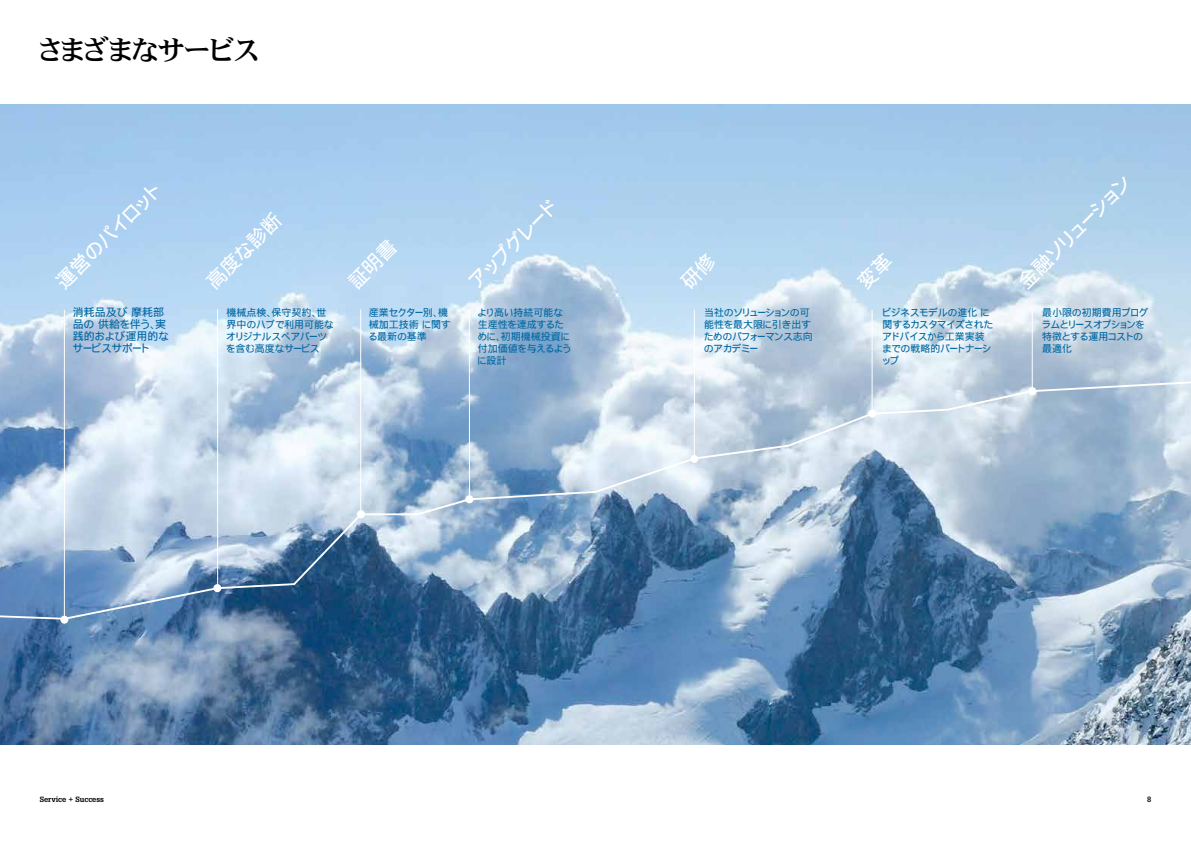
<style>
.page{position:relative;width:1191px;height:842px;background:#fff}
.page>*{position:absolute;margin:0;border:0;box-sizing:border-box;transform-origin:0 0}
.t1{font:28px "DFHS Mincho Std W7";letter-spacing:-.105em;color:#000}
.t2{font:19.6px "DF Gothic P Std W5";color:#fff}
.t3{font:11px/12px "DF Gothic P Std W5";letter-spacing:-.03em;color:#0067a2}
.t4{font:10px/12px "DF Gothic P Std W5";letter-spacing:-.05em;color:#0067a2}
.t5{font:10px/12px "DF Gothic P Std W5";letter-spacing:-.03em;color:#0067a2}
.t6{font:10px/12px "DF Gothic P Std W5";letter-spacing:-.085em;color:#0067a2}
.t7{font:10px/12px "DF Gothic P Std W5";letter-spacing:-.02em;color:#0067a2}
.t8{font:700 7.5px "Glypha LT Pro";color:#000}
</style>
<div class="page">
<img style="left:0;top:105px;width:1191px;height:640px">
<div style="left:60px;top:616px;width:8px;height:8px;background:#fff;border-radius:50%"></div>
<svg style="left:0;top:380px;width:1191px;height:241px"></svg>
<hr style="left:64px;top:310px;width:1px;height:310px;background:#fff">
<hr style="left:360px;top:309px;width:1px;height:205px;background:#fff">
<hr style="left:217px;top:309px;width:1px;height:279px;background:#fff">
<hr style="left:469px;top:310px;width:1px;height:188px;background:#fff">
<hr style="left:694px;top:310px;width:1px;height:149px;background:#fff">
<hr style="left:872px;top:310px;width:1px;height:104px;background:#fff">
<hr style="left:1032px;top:310px;width:1px;height:83px;background:#fff">
<svg style="left:1007px;top:265px;width:52px;height:35px"></svg>
<div style="left:346px;top:237px;width:52px;height:53px;background:#b5d8f3"></div>
<div style="left:679px;top:251px;width:38px;height:40px;background:#bbd9f3"></div>
<div style="left:855px;top:251px;width:39px;height:39px;background:#bbd9f1"></div>
<h1 class="t1" style="left:36px;top:34px;width:226px">さまざまなサービス</h1>
<h2 class="t2" style="left:52px;top:277px;width:142px;rotate:-45deg">運営のパイロット</h2>
<h2 class="t2" style="left:202px;top:277px;width:99px;rotate:-45deg">高度な診断</h2>
<h2 class="t2" style="left:464px;top:278px;width:119px;rotate:-45deg">アップグレード</h2>
<h2 class="t2" style="left:1014px;top:277px;width:152px;rotate:-45deg">金融ソリューション</h2>
<p class="t3" style="left:72px;top:306px;width:98px">消耗品及び摩耗部品の供給を伴う、実践的および運用的なサービスサポート</p>
<p class="t4" style="left:703px;top:306px;width:111px">当社のソリューションの可能性を最大限に引き出すためのパフォーマンス志向のアカデミー</p>
<p class="t7" style="left:368px;top:306px;width:84px">産業セクター別、機械加工技術に関する最新の基準</p>
<p class="t4" style="left:881px;top:306px;width:114px">ビジネスモデルの進化に関するカスタマイズされたアドバイスから工業実装までの戦略的パートナーシップ</p>
<p class="t6" style="left:1041px;top:306px;width:108px">最小限の初期費用プログラムとリースオプションを特徴とする運用コストの最適化</p>
<p class="t4" style="left:226px;top:306px;width:109px">機械点検、保守契約、世界中のハブで利用可能なオリジナルスペアパーツを含む高度なサービス</p>
<p class="t5" style="left:477px;top:306px;width:96px">より高い持続可能な生産性を達成するために、初期機械投資に付加価値を与えるように設計</p>
<p class="t8" style="left:40px;top:795px;width:66px">Service + Success</p>
<p class="t8" style="left:1147px;top:795px;width:6px">8</p>
</div>
